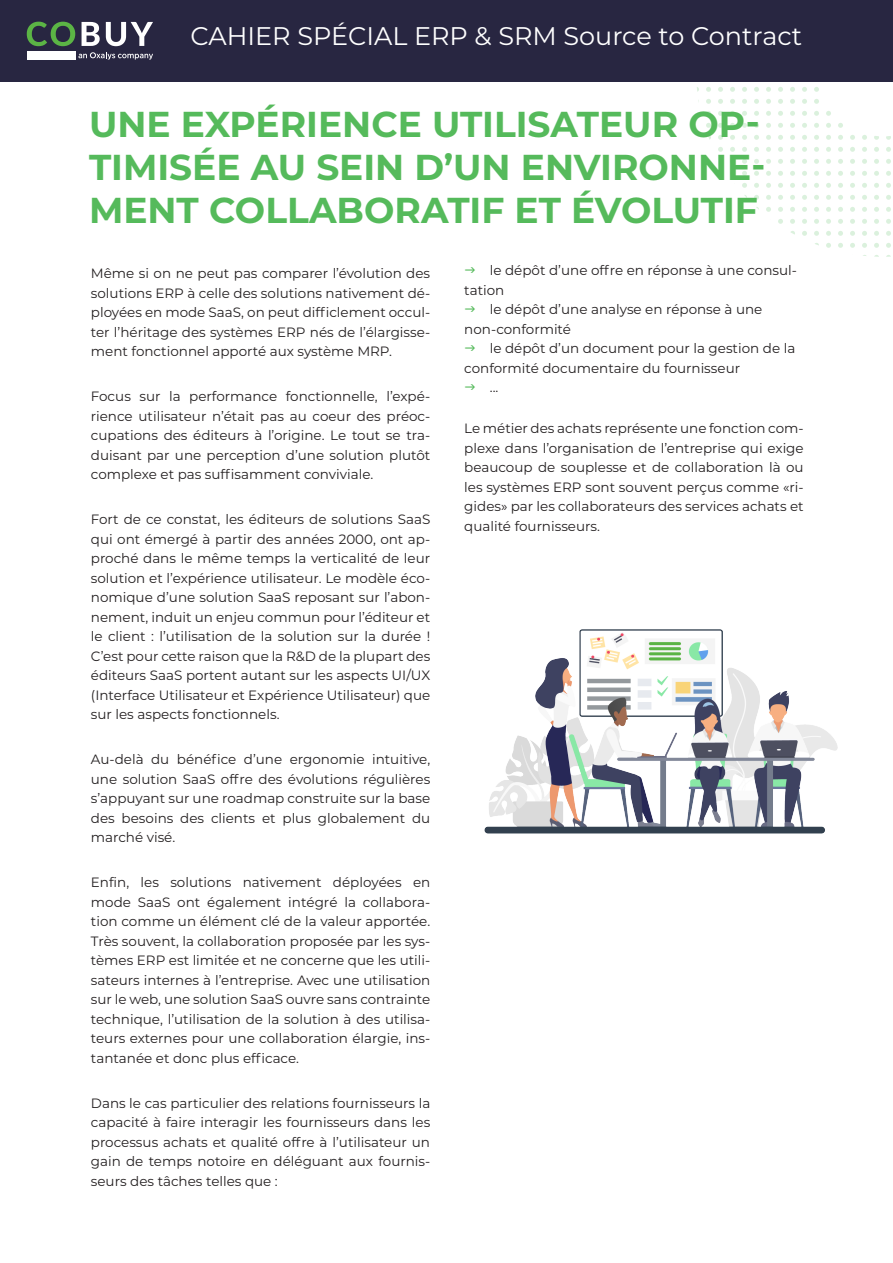
<style>
.page{position:relative;width:893px;height:1263px;background:#fff}
.page>*{position:absolute;margin:0;border:0;box-sizing:border-box;transform-origin:0 0}
.Titre{font:700 36px/43.2px "Montserrat";color:#55ba5b}
.Texte_labeur{font:25.5px "Montserrat";color:#fff}
.Texte_labeur-2{font:13.5px/19.5px "Montserrat";color:#231f20;text-align:justify}
</style>
<div class="page">
<svg style="left:696px;top:81px;width:197px;height:176px"></svg>
<div style="left:0;top:0;width:893px;height:81px;background:#282641"></div>
<svg style="left:27px;top:22px;width:48px;height:24px"></svg>
<svg style="left:82px;top:22px;width:18px;height:24px"></svg>
<svg style="left:106px;top:22px;width:47px;height:24px"></svg>
<div style="left:27px;top:51px;width:48px;height:9px;background:#fff"></div>
<svg style="left:78px;top:52px;width:75px;height:8px"></svg>
<img style="left:484px;top:629px;width:354px;height:205px">
<p class="Texte_labeur" style="left:191px;top:18px;width:613px">CAHIER SPÉCIAL ERP &amp; SRM Source to Contract</p>
<p class="Titre" style="left:89px;top:101px;width:678px">UNE EXPÉRIENCE UTILISATEUR OP-<br>TIMISÉE AU SEIN D’UN ENVIRONNE-<br>MENT COLLABORATIF ET ÉVOLUTIF</p>
<p class="Texte_labeur-2" style="left:91px;top:263px;width:341px">Même si on ne peut pas comparer l’évolution des solutions ERP à celle des solutions nativement dé&shy;ployées en mode SaaS, on peut difficlement occul&shy;ter l’héritage des systèmes ERP nés de l’élargisse&shy;ment fonctionnel apporté aux système MRP.</p>
<p class="Texte_labeur-2" style="left:91px;top:386px;width:341px">Focus sur la performance fonctionnelle, l’expé&shy;rience utilisateur n’était pas au coeur des préoc&shy;cupations des éditeurs à l’origine. Le tout se tra&shy;duisant par une perception d’une solution plutôt complexe et pas suffisamment conviviale.</p>
<p class="Texte_labeur-2" style="left:91px;top:509px;width:341px">Fort de ce constat, les éditeurs de solutions SaaS qui ont émergé à partir des années 2000, ont ap&shy;proché dans le même temps la verticalité de leur solution et l’expérience utilisateur. Le modèle éco&shy;nomique d’une solution SaaS reposant sur l’abon&shy;nement, induit un enjeu commun pour l’éditeur et le client : l’utilisation de la solution sur la durée !<br>C’est pour cette raison que la R&amp;D de la plupart des éditeurs SaaS portent autant sur les aspects UI/UX (Interface Utilisateur et Expérience Utilisateur) que sur les aspects fonctionnels.</p>
<p class="Texte_labeur-2" style="left:91px;top:749px;width:341px">Au-delà du bénéfice d’une ergonomie intuitive, une solution SaaS offre des évolutions régulières s’appuyant sur une roadmap construite sur la base des besoins des clients et plus globalement du marché visé.</p>
<p class="Texte_labeur-2" style="left:91px;top:872px;width:341px">Enfin, les solutions nativement déployées en mode SaaS ont également intégré la collabora&shy;tion comme un élément clé de la valeur apportée.<br>Très souvent, la collaboration proposée par les sys&shy;tèmes ERP est limitée et ne concerne que les utili&shy;sateurs internes à l’entreprise. Avec une utilisation sur le web, une solution SaaS ouvre sans contrainte technique, l’utilisation de la solution à des utilisa&shy;teurs externes pour une collaboration élargie, ins&shy;tantanée et donc plus efficace.</p>
<p class="Texte_labeur-2" style="left:91px;top:1092px;width:341px">Dans le cas particulier des relations fournisseurs la capacité à faire interagir les fournisseurs dans les processus achats et qualité offre à l’utilisateur un gain de temps notoire en déléguant aux fournis&shy;seurs des tâches telles que :</p>
<p class="Texte_labeur-2" style="left:464px;top:260px;width:334px;text-indent:26px">le dépôt d’une offre en réponse à une consul&shy;tation</p>
<p class="Texte_labeur-2" style="left:464px;top:299px;width:300px;text-indent:26px">le dépôt d’une analyse en réponse à une non-conformité</p>
<p class="Texte_labeur-2" style="left:464px;top:338px;width:333px;text-indent:26px">le dépôt d’un document pour la gestion de la conformité documentaire du fournisseur</p>
<p class="Texte_labeur-2" style="left:490px;top:377px;width:10px">...</p>
<p class="Texte_labeur-2" style="left:464px;top:418px;width:341px">Le métier des achats représente une fonction com&shy;plexe dans l’organisation de l’entreprise qui exige beaucoup de souplesse et de collaboration là ou les systèmes ERP sont souvent perçus comme «ri&shy;gides» par les collaborateurs des services achats et qualité fournisseurs.</p>
</div>
